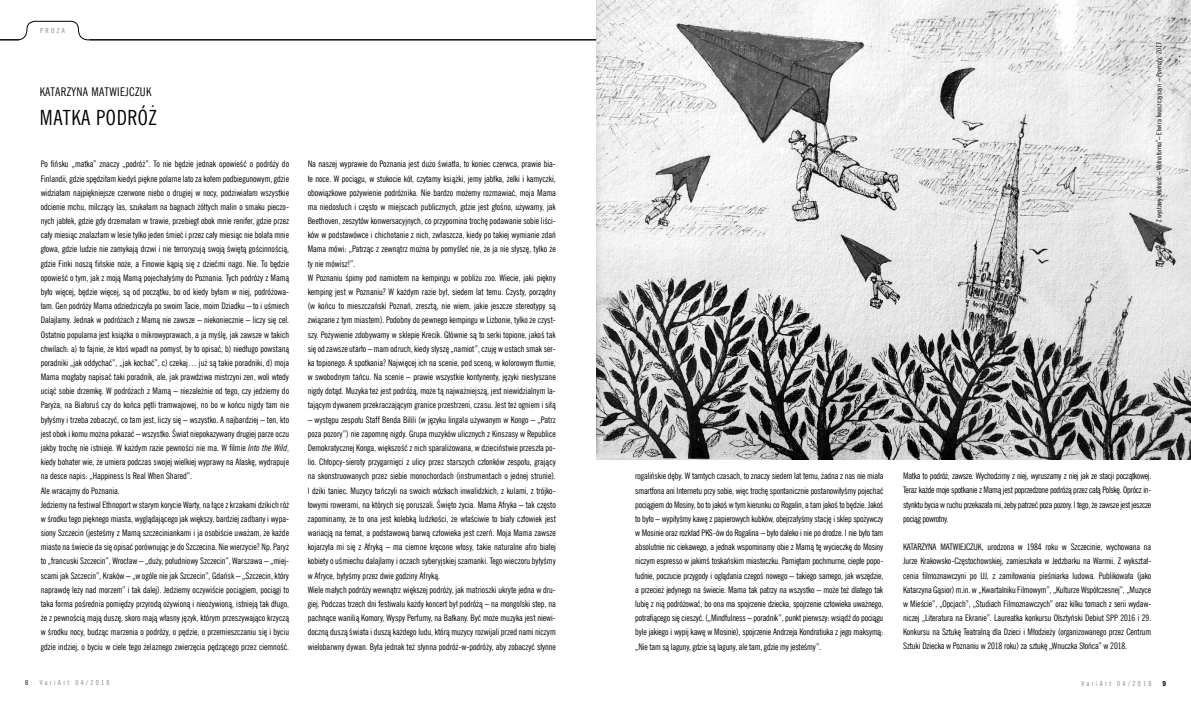
<style>
.page{position:relative;width:1191px;height:709px;background:#fff}
.page>*{position:absolute;margin:0;border:0;box-sizing:border-box;transform-origin:0 0}
.t1{font:21px "News Goth Cn EU Normal";letter-spacing:.03em;color:#000}
.t2{font:12px "News Goth Cn EU Normal";letter-spacing:.03em;color:#000}
.t3{font:9px/14.2px "News Goth Cn EU Normal";color:#000}
.t4{font:7px "News Goth Cn EU Normal";letter-spacing:-.01em;color:#000}
.t5{font:7px "News Goth Cn EU Normal";letter-spacing:.34em;color:#808285}
.t6{font:7px "Liberation Sans Narrow";color:#000}
.s1{font-family:"News Goth Cn EU Italic"}
</style>
<div class="page">
<hr style="left:90px;top:40px;width:1101px;height:1px;background:#000">
<hr style="left:87px;top:40px;width:508px;height:1px;background:#000">
<svg style="left:0;top:21px;width:87px;height:20px"></svg>
<img style="left:597px;top:0;width:594px;height:459px">
<p class="t5" style="left:40px;top:26px;width:26px">PROZA</p>
<h2 class="t2" style="left:40px;top:85px;width:113px">KATARZYNA MATWIEJCZUK</h2>
<h1 class="t1" style="left:40px;top:105px;width:118px">MATKA PODRÓŻ</h1>
<p class="t3" style="left:41px;top:157px;width:250px">Po fińsku „matka” znaczy „podróż”. To nie będzie jednak opowieść o podróży do Finlandii, gdzie spędziłam kiedyś piękne polarne lato za kołem podbiegunowym, gdzie widziałam najpiękniejsze czerwone niebo o drugiej w nocy, podziwiałam wszystkie odcienie mchu, milczący las, szukałam na bagnach żółtych malin o smaku pieczo&shy;nych jabłek, gdzie gdy drzemałam w trawie, przebiegł obok mnie renifer, gdzie przez cały miesiąc znalazłam w lesie tylko jeden śmieć i przez cały miesiąc nie bolała mnie głowa, gdzie ludzie nie zamykają drzwi i nie terroryzują swoją świętą gościnnością, gdzie Finki noszą fińskie noże, a Finowie kąpią się z dziećmi nago. Nie. To będzie opowieść o tym, jak z moją Mamą pojechałyśmy do Poznania. Tych podróży z Mamą było więcej, będzie więcej, są od początku, bo od kiedy byłam w niej, podróżowa&shy;łam. Gen podróży Mama odziedziczyła po swoim Tacie, moim Dziadku – to i uśmiech Dalajlamy. Jednak w podróżach z Mamą nie zawsze – niekoniecznie – liczy się cel.<br>Ostatnio popularna jest książka o mikrowyprawach, a ja myślę, jak zawsze w takich chwilach: a) to fajnie, że ktoś wpadł na pomysł, by to opisać, b) niedługo powstaną poradniki „jak oddychać”, „jak kochać”, c) czekaj… już są takie poradniki, d) moja Mama mogłaby napisać taki poradnik, ale, jak prawdziwa mistrzyni zen, woli wtedy uciąć sobie drzemkę. W podróżach z Mamą – niezależnie od tego, czy jedziemy do Paryża, na Białoruś czy do końca pętli tramwajowej, no bo w końcu nigdy tam nie byłyśmy i trzeba zobaczyć, co tam jest, liczy się – wszystko. A najbardziej – ten, kto jest obok i komu można pokazać – wszystko. Świat niepokazywany drugiej parze oczu jakby trochę nie istnieje. W każdym razie pewności nie ma. W filmie <span class="s1">Into the Wild</span>, kiedy bohater wie, że umiera podczas swojej wielkiej wyprawy na Alaskę, wydrapuje na desce napis: „Happiness Is Real When Shared”.<br>Ale wracajmy do Poznania.<br>Jedziemy na festiwal Ethnoport w starym korycie Warty, na łące z krzakami dzikich róż w środku tego pięknego miasta, wyglądającego jak większy, bardziej zadbany i wypa&shy;siony Szczecin (jesteśmy z Mamą szczeciniankami i ja osobiście uważam, że każde miasto na świecie da się opisać porównując je do Szczecina. Nie wierzycie? Np. Paryż to „francuski Szczecin”, Wrocław – „duży, południowy Szczecin”, Warszawa – „miej&shy;scami jak Szczecin”, Kraków – „w ogóle nie jak Szczecin”, Gdańsk – „Szczecin, który naprawdę leży nad morzem” i tak dalej). Jedziemy oczywiście pociągiem, pociągi to taka forma pośrednia pomiędzy przyrodą ożywioną i nieożywioną, istnieją tak długo, że z pewnością mają duszę, skoro mają własny język, którym przeszywająco krzyczą w środku nocy, budząc marzenia o podróży, o pędzie, o przemieszczaniu się i byciu gdzie indziej, o byciu w ciele tego żelaznego zwierzęcia pędzącego przez ciemność.</p>
<p class="t3" style="left:308px;top:157px;width:250px">Na naszej wyprawie do Poznania jest dużo światła, to koniec czerwca, prawie bia&shy;łe noce. W pociągu, w stukocie kół, czytamy książki, jemy jabłka, żelki i kamyczki, obowiązkowe pożywienie podróżnika. Nie bardzo możemy rozmawiać, moja Mama ma niedosłuch i często w miejscach publicznych, gdzie jest głośno, używamy, jak Beethoven, zeszytów konwersacyjnych, co przypomina trochę podawanie sobie liści&shy;ków w podstawówce i chichotanie z nich, zwłaszcza, kiedy po takiej wymianie zdań Mama mówi: „Patrząc z zewnątrz można by pomyśleć nie, że ja nie słyszę, tylko że ty nie mówisz!”.<br>W Poznaniu śpimy pod namiotem na kempingu w pobliżu zoo. Wiecie, jaki piękny kemping jest w Poznaniu? W każdym razie był, siedem lat temu. Czysty, porządny (w końcu to mieszczański Poznań, zresztą, nie wiem, jakie jeszcze stereotypy są związane z tym miastem). Podobny do pewnego kempingu w Lizbonie, tylko że czyst&shy;szy. Pożywienie zdobywamy w sklepie Krecik. Głównie są to serki topione, jakoś tak się od zawsze utarło – mam odruch, kiedy słyszę „namiot”, czuję w ustach smak ser&shy;ka topionego. A spotkania? Najwięcej ich na scenie, pod sceną, w kolorowym tłumie, w swobodnym tańcu. Na scenie – prawie wszystkie kontynenty, języki niesłyszane nigdy dotąd. Muzyka też jest podróżą, może tą najważniejszą, jest niewidzialnym la&shy;tającym dywanem przekraczającym granice przestrzeni, czasu. Jest też ogniem i siłą</p>
<p class="t3" style="left:308px;top:412px;width:250px">– występu zespołu Staff Benda Bilili (w języku lingala używanym w Kongo – „Patrz poza pozory”) nie zapomnę nigdy. Grupa muzyków ulicznych z Kinszasy w Republice Demokratycznej Konga, większość z nich sparaliżowana, w dzieciństwie przeszła po&shy;lio. Chłopcy-sieroty przygarnięci z ulicy przez starszych członków zespołu, grający na skonstruowanych przez siebie monochordach (instrumentach o jednej strunie).<br>I dziki taniec. Muzycy tańczyli na swoich wózkach inwalidzkich, z kulami, z trójko&shy;łowymi rowerami, na których się poruszali. Święto życia. Mama Afryka – tak często zapominamy, że to ona jest kolebką ludzkości, że właściwie to biały człowiek jest wariacją na temat, a podstawową barwą człowieka jest czerń. Moja Mama zawsze kojarzyła mi się z Afryką – ma ciemne kręcone włosy, takie naturalne afro białej kobiety o uśmiechu dalajlamy i oczach syberyjskiej szamanki. Tego wieczoru byłyśmy w Afryce, byłyśmy przez dwie godziny Afryką.<br>Wiele małych podróży wewnątrz większej podróży, jak matrioszki ukryte jedna w dru&shy;giej. Podczas trzech dni festiwalu każdy koncert był podróżą – na mongolski step, na pachnące wanilią Komory, Wyspy Perfumy, na Bałkany. Być może muzyka jest niewi&shy;doczną duszą świata i duszą każdego ludu, którą muzycy rozwijali przed nami niczym wielobarwny dywan. Była jednak też słynna podróż-w-podróży, aby zobaczyć słynne</p>
<p class="t4" style="left:1154px;top:221px;width:181px;rotate:-90deg">Z wystawy „Wolność – Wolna forma”– Elwira Iwaszczyszyn – <span class="s1">Powroty,</span> 2017</p>
<p class="t3" style="left:635px;top:469px;width:250px;text-align:justify">rogalińskie dęby. W tamtych czasach, to znaczy siedem lat temu, żadna z nas nie miała smartfona ani Internetu przy sobie, więc trochę spontanicznie postanowiłyśmy pojechać pociągiem do Mosiny, bo to jakoś w tym kierunku co Rogalin, a tam jakoś to będzie. Jakoś to było – wypiłyśmy kawę z papierowych kubków, obejrzałyśmy stację i sklep spożywczy w Mosinie oraz rozkład PKS-ów do Rogalina – było daleko i nie po drodze. I nie było tam absolutnie nic ciekawego, a jednak wspominamy obie z Mamą tę wycieczkę do Mosiny niczym espresso w jakimś toskańskim miasteczku. Pamiętam pochmurne, ciepłe popo&shy;łudnie, poczucie przygody i oglądania czegoś nowego – takiego samego, jak wszędzie, a przecież jedynego na świecie. Mama tak patrzy na wszystko – może też dlatego tak lubię z nią podróżować, bo ona ma spojrzenie dziecka, spojrzenie człowieka uważnego, potrafiącego się cieszyć. („Mindfulness – poradnik”, punkt pierwszy: wsiądź do pociągu byle jakiego i wypij kawę w Mosinie), spojrzenie Andrzeja Kondratiuka z jego maksymą: „Nie tam są laguny, gdzie są laguny, ale tam, gdzie my jesteśmy”.</p>
<p class="t3" style="left:903px;top:469px;width:250px;text-align:justify">Matka to podróż, zawsze. Wychodzimy z niej, wyruszamy z niej jak ze stacji początkowej.<br>Teraz każde moje spotkanie z Mamą jest poprzedzone podróżą przez całą Polskę. Oprócz in&shy;stynktu bycia w ruchu przekazała mi, żeby patrzeć poza pozory. I tego, że zawsze jest jeszcze pociąg powrotny.</p>
<p class="t3" style="left:903px;top:540px;width:250px;text-align:justify">KATARZYNA MATWIEJCZUK, urodzona w 1984 roku w Szczecinie, wychowana na Jurze Krakowsko-Częstochowskiej, zamieszkała w Jedzbarku na Warmii. Z wykształ&shy;cenia filmoznawczyni po UJ, z zamiłowania pieśniarka ludowa. Publikowała (jako Katarzyna Gąsior) m.in. w „Kwartalniku Filmowym”, „Kulturze Współczesnej”, „Muzyce w Mieście”, „Opcjach”, „Studiach Filmoznawczych” oraz kilku tomach z serii wydaw&shy;niczej „Literatura na Ekranie”. Laureatka konkursu Olsztyński Debiut SPP 2016 i 29.<br>Konkursu na Sztukę Teatralną dla Dzieci i Młodzieży (organizowanego przez Centrum Sztuki Dziecka w Poznaniu w 2018 roku) za sztukę „Wnuczka Słońca” w 2018.</p>
<p class="t6" style="left:25px;top:678px;width:5px">8</p>
<p class="t5" style="left:40px;top:678px;width:71px">VariArt 04/2018</p>
<p class="t5" style="left:1081px;top:679px;width:71px">VariArt 04/2018</p>
<p class="t6" style="left:1162px;top:679px;width:5px">9</p>
</div>
